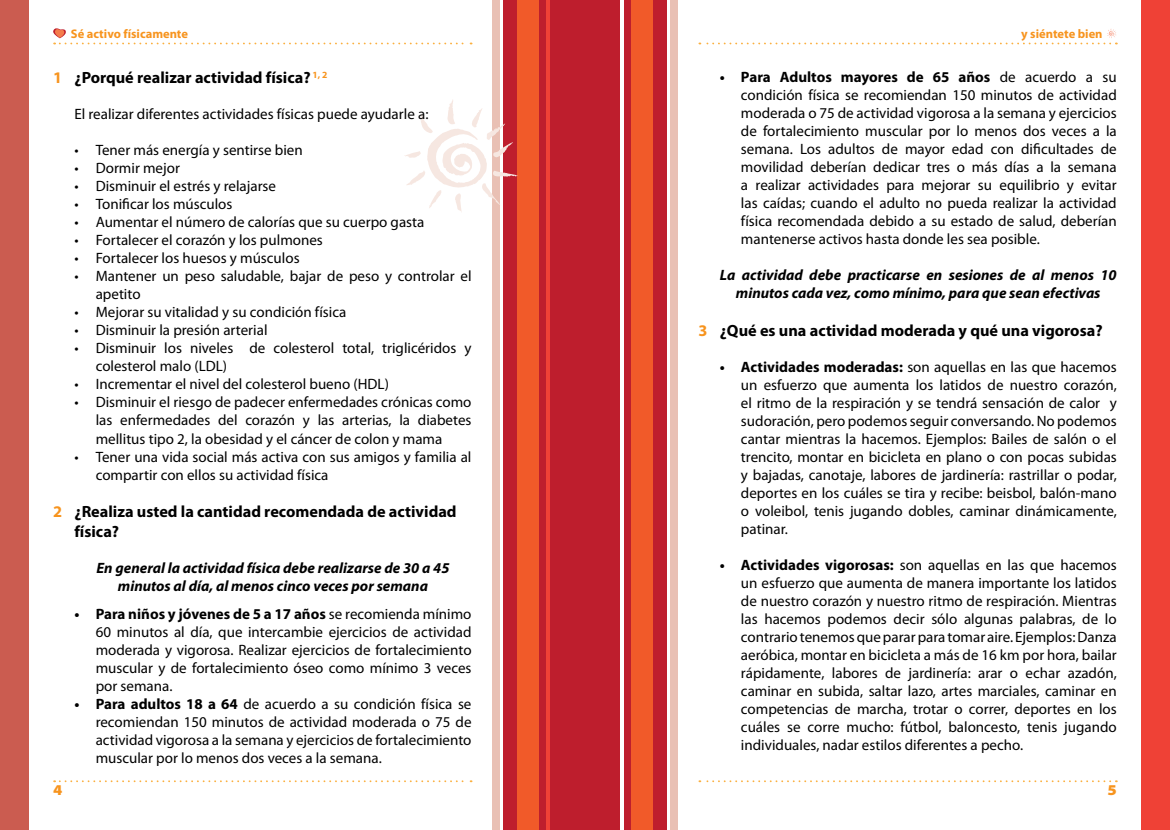
<style>
.page{position:relative;width:1170px;height:830px;background:#fff}
.page>*{position:absolute;margin:0;border:0;box-sizing:border-box;transform-origin:0 0}
.t1{font:700 16.25px/19.5px "Myriad Pro";color:#000}
.t2{font:15px/18px "Myriad Pro";color:#000;text-align:justify}
.t3{font:italic 700 15px/18px "Myriad Pro";color:#000;text-align:center}
.t4{font:900 semi-expanded 15px "Myriad Pro";color:#f7941e}
.t5{font:700 12.5px "Myriad Pro";color:#f7941e}
.s1{color:#f7941e}
.s2{font-weight:700}
</style>
<div class="page">
<div style="left:503px;top:0;width:82px;height:829px;background:#be1e2d"></div>
<div style="left:517px;top:0;width:22px;height:829px;background:#f15a29"></div>
<div style="left:0;top:0;width:28px;height:829px;background:#cb5c50"></div>
<div style="left:493px;top:0;width:7px;height:829px;background:#e9c0b4"></div>
<hr style="left:546px;top:0;width:3px;height:829px;background:#ef4136">
<svg style="left:54px;top:780px;width:417px;height:1px"></svg>
<div style="left:585px;top:0;width:81px;height:829px;background:#be1e2d"></div>
<div style="left:631px;top:0;width:21px;height:829px;background:#f15a29"></div>
<div style="left:1141px;top:0;width:28px;height:829px;background:#ef4136"></div>
<div style="left:670px;top:0;width:7px;height:829px;background:#e9c0b4"></div>
<hr style="left:620px;top:0;width:4px;height:829px;background:#fff">
<svg style="left:699px;top:780px;width:417px;height:1px"></svg>
<svg style="left:699px;top:29px;width:417px;height:15px"></svg>
<svg style="left:53px;top:28px;width:418px;height:16px"></svg>
<svg style="left:405px;top:99px;width:112px;height:114px"></svg>
<p class="t5" style="left:71px;top:25px;width:119px">Sé activo físicamente</p>
<p class="t5" style="left:1021px;top:25px;width:83px">y siéntete bien</p>
<p class="t1" style="left:53px;top:67px;width:276px"><span class="s1">1</span> ¿Porqué realizar actividad física? <sup>1,</sup> <sup>2</sup></p>
<p class="t2" style="left:74px;top:105px;width:355px">El realizar diferentes actividades físicas puede ayudarle a:</p>
<p class="t2" style="left:74px;top:141px;width:230px">• Tener más energía y sentirse bien</p>
<p class="t2" style="left:74px;top:159px;width:107px">• Dormir mejor</p>
<p class="t2" style="left:74px;top:177px;width:203px">• Disminuir el estrés y relajarse</p>
<p class="t2" style="left:74px;top:195px;width:159px">• Tonificar los músculos</p>
<p class="t2" style="left:74px;top:213px;width:351px">• Aumentar el número de calorías que su cuerpo gasta</p>
<p class="t2" style="left:74px;top:231px;width:250px">• Fortalecer el corazón y los pulmones</p>
<p class="t2" style="left:74px;top:249px;width:227px">• Fortalecer los huesos y músculos</p>
<p class="t2" style="left:96px;top:267px;width:377px;text-indent:-21px">• Mantener un peso saludable, bajar de peso y controlar el apetito</p>
<p class="t2" style="left:74px;top:303px;width:273px">• Mejorar su vitalidad y su condición física</p>
<p class="t2" style="left:74px;top:321px;width:194px">• Disminuir la presión arterial</p>
<p class="t2" style="left:96px;top:339px;width:377px;text-indent:-21px">• Disminuir los niveles de colesterol total, triglicéridos y colesterol malo (LDL)</p>
<p class="t2" style="left:74px;top:375px;width:316px">• Incrementar el nivel del colesterol bueno (HDL)</p>
<p class="t2" style="left:96px;top:393px;width:377px;text-indent:-21px">• Disminuir el riesgo de padecer enfermedades crónicas como las enfermedades del corazón y las arterias, la diabetes mellitus tipo 2, la obesidad y el cáncer de colon y mama</p>
<p class="t2" style="left:96px;top:447px;width:377px;text-indent:-21px">• Tener una vida social más activa con sus amigos y familia al compartir con ellos su actividad física</p>
<p class="t1" style="left:74px;top:501px;width:383px;text-indent:-21px"><span class="s1">2</span> ¿Realiza usted la cantidad recomendada de actividad física?</p>
<p class="t3" style="left:96px;top:558px;width:354px">En general la actividad física debe realizarse de 30 a 45 minutos al día, al menos cinco veces por semana</p>
<p class="t2" style="left:96px;top:604px;width:377px;text-indent:-21px"><span class="s2">• Para niños y jóvenes de 5 a 17 años</span> se recomienda mínimo 60 minutos al día, que intercambie ejercicios de actividad moderada y vigorosa. Realizar ejercicios de fortalecimiento muscular y de fortalecimiento óseo como mínimo 3 veces por semana.</p>
<p class="t2" style="left:96px;top:694px;width:377px;text-indent:-21px"><span class="s2">• Para adultos 18 a 64</span> de acuerdo a su condición física se recomiendan 150 minutos de actividad moderada o 75 de actividad vigorosa a la semana y ejercicios de fortalecimiento muscular por lo menos dos veces a la semana.</p>
<p class="t2" style="left:741px;top:68px;width:377px;text-indent:-21px"><span class="s2">• Para Adultos mayores de 65 años</span> de acuerdo a su condición física se recomiendan 150 minutos de actividad moderada o 75 de actividad vigorosa a la semana y ejercicios de fortalecimiento muscular por lo menos dos veces a la semana. Los adultos de mayor edad con dificultades de movilidad deberían dedicar tres o más días a la semana a realizar actividades para mejorar su equilibrio y evitar las caídas; cuando el adulto no pueda realizar la actividad física recomendada debido a su estado de salud, deberían mantenerse activos hasta donde les sea posible.</p>
<p class="t3" style="left:719px;top:266px;width:398px">La actividad debe practicarse en sesiones de al menos 10 minutos cada vez, como mínimo, para que sean efectivas</p>
<p class="t1" style="left:698px;top:320px;width:405px"><span class="s1">3</span> ¿Qué es una actividad moderada y qué una vigorosa?</p>
<p class="t2" style="left:741px;top:357px;width:377px;text-indent:-21px"><span class="s2">• Actividades moderadas:</span> son aquellas en las que hacemos un esfuerzo que aumenta los latidos de nuestro corazón, el ritmo de la respiración y se tendrá sensación de calor y sudoración, pero podemos seguir conversando. No podemos cantar mientras la hacemos. Ejemplos: Bailes de salón o el trencito, montar en bicicleta en plano o con pocas subidas y bajadas, canotaje, labores de jardinería: rastrillar o podar, deportes en los cuáles se tira y recibe: beisbol, balón-mano o voleibol, tenis jugando dobles, caminar dinámicamente, patinar.</p>
<p class="t2" style="left:741px;top:555px;width:377px;text-indent:-21px"><span class="s2">• Actividades vigorosas:</span> son aquellas en las que hacemos un esfuerzo que aumenta de manera importante los latidos de nuestro corazón y nuestro ritmo de respiración. Mientras las hacemos podemos decir sólo algunas palabras, de lo contrario tenemos que parar para tomar aire. Ejemplos: Danza aeróbica, montar en bicicleta a más de 16 km por hora, bailar rápidamente, labores de jardinería: arar o echar azadón, caminar en subida, saltar lazo, artes marciales, caminar en competencias de marcha, trotar o correr, deportes en los cuáles se corre mucho: fútbol, baloncesto, tenis jugando individuales, nadar estilos diferentes a pecho.</p>
<p class="t4" style="left:53px;top:781px;width:11px">4</p>
<p class="t4" style="left:1107px;top:781px;width:11px">5</p>
</div>
